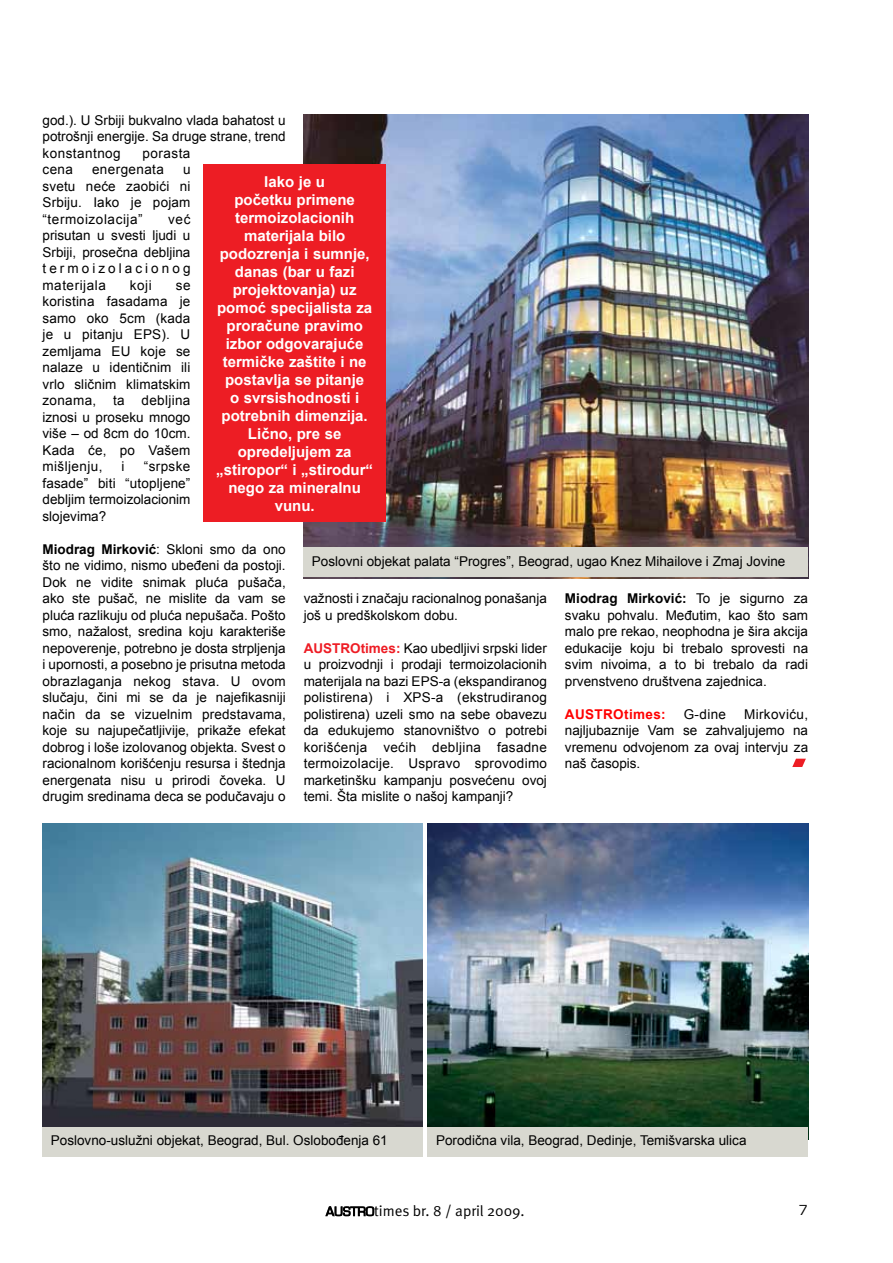
<style>
.page{position:relative;width:893px;height:1263px;background:#fff}
.page>*{position:absolute;margin:0;border:0;box-sizing:border-box;transform-origin:0 0}
.t1{font:700 15px/18px "Arial";color:#fff;text-align:center}
.t2{font:15px "Meta Normal";color:#000}
.t3{font:15px "Eurostile";color:#000}
.t4{font:13.5px/16.5px "Arial";color:#000;text-align:justify}
.t5{font:700 13.5px "Arial";letter-spacing:.03em;color:#f00}
.t6{font:13.5px "Arial";letter-spacing:.03em;color:#000}
.t7{font:13.5px "Arial";letter-spacing:.035em;color:#000}
.s1{font-weight:700}
.s2{font-weight:700;color:#ee1c24}
.s3{font-family:"Eurostile";font-size:13.5px}
</style>
<div class="page">
<svg style="left:325px;top:1206px;width:50px;height:10px"></svg>
<img style="left:303px;top:115px;width:505px;height:463px">
<div style="left:303px;top:547px;width:505px;height:30px;background:#d8d8d0"></div>
<img style="left:42px;top:823px;width:381px;height:304px">
<img style="left:428px;top:823px;width:380px;height:304px">
<div style="left:203px;top:165px;width:183px;height:357px;background:#ed1d24"></div>
<svg style="left:792px;top:759px;width:14px;height:8px"></svg>
<div style="left:42px;top:1127px;width:381px;height:30px;background:#d8d8d0"></div>
<div style="left:428px;top:1127px;width:380px;height:30px;background:#d8d8d0"></div>
<p class="t4" style="left:43px;top:112px;width:245px">god.). U Srbiji bukvalno vlada bahatost u potrošnji energije. Sa druge strane, trend konstantnog</p>
<p class="t7" style="left:143px;top:144px;width:49px">porasta</p>
<p class="t4" style="left:43px;top:161px;width:32px">cena</p>
<p class="t6" style="left:92px;top:161px;width:73px">energenata</p>
<p class="t4" style="left:43px;top:161px;width:150px;text-indent:140px">u svetu neće zaobići ni Srbiju. Iako je pojam “termoizolacija”</p>
<p class="t1" style="left:216px;top:173px;width:158px">Iako je u<br>početku primene termoizolacionih materijala bilo podozrenja i sumnje, danas (bar u fazi projektovanja) uz pomoć specijalista za proračune pravimo izbor odgovarajuće termičke zaštite i ne postavlja se pitanje<br>o svrsishodnosti i potrebnih dimenzija.<br>Lično, pre se opredeljujem za „stiropor“ i „stirodur“ nego za mineralnu vunu.</p>
<p class="t4" style="left:43px;top:211px;width:150px;text-indent:126px">već prisutan u svesti ljudi u Srbiji, prosečna debljina termoizolacionog materijala</p>
<p class="t4" style="left:130px;top:277px;width:23px">koji</p>
<p class="t4" style="left:43px;top:277px;width:149px;text-indent:133px">se koristina fasadama je samo oko 5cm (kada je u pitanju EPS). U zemljama EU koje se nalaze u identičnim ili vrlo sličnim klimatskim zonama, ta debljina iznosi u proseku mnogo više – od 8cm do 10cm.<br>Kada će, po Vašem mišljenju,</p>
<p class="t4" style="left:43px;top:458px;width:149px;text-indent:101px">“srpske fasade” biti “utopljene” debljim termoizolacionim slojevima?</p>
<p class="t4" style="left:43px;top:541px;width:245px"><span class="s1">Miodrag Mirković</span>: Skloni smo da ono što ne vidimo, nismo ubeđeni da postoji.<br>Dok ne vidite snimak pluća pušača, ako ste pušač, ne mislite da vam se pluća razlikuju od pluća nepušača. Pošto smo, nažalost, sredina koju karakteriše nepoverenje, potrebno je dosta strpljenja i upornosti, a posebno je prisutna metoda obrazlaganja nekog stava. U ovom slučaju, čini mi se da je najefikasniji način da se vizuelnim predstavama, koje su najupečatljivije, prikaže efekat dobrog i loše izolovanog objekta. Svest o racionalnom korišćenju resursa i štednja energenata nisu u prirodi čoveka. U drugim sredinama deca se podučavaju o</p>
<p class="t4" style="left:122px;top:458px;width:4px">i</p>
<p class="t4" style="left:312px;top:553px;width:475px">Poslovni objekat palata “Progres”, Beograd, ugao Knez Mihailove i Zmaj Jovine</p>
<p class="t4" style="left:565px;top:590px;width:245px"><span class="s1">Miodrag Mirković:</span> To je sigurno za svaku pohvalu. Međutim, kao što sam malo pre rekao, neophodna je šira akcija edukacije koju bi trebalo sprovesti na svim nivoima, a to bi trebalo da radi prvenstveno društvena zajednica.</p>
<p class="t5" style="left:565px;top:705px;width:102px">AUSTROtimes:</p>
<p class="t4" style="left:684px;top:706px;width:44px">G-dine</p>
<p class="t4" style="left:304px;top:590px;width:245px">važnosti i značaju racionalnog ponašanja još u predškolskom dobu.</p>
<p class="t4" style="left:304px;top:640px;width:245px"><span class="s2">AUSTROtimes:</span> Kao ubedljivi srpski lider u proizvodnji i prodaji termoizolacionih materijala na bazi EPS-a (ekspandiranog polistirena) i XPS-a (ekstrudiranog polistirena) uzeli smo na sebe obavezu da edukujemo stanovništvo o potrebi korišćenja većih debljina fasadne termoizolacije. Uspravo sprovodimo marketinšku kampanju posvećenu ovoj temi. Šta mislite o našoj kampanji?</p>
<p class="t4" style="left:565px;top:706px;width:245px;text-indent:179px">Mirkoviću, najljubaznije Vam se zahvaljujemo na vremenu odvojenom za ovaj intervju za naš časopis.</p>
<p class="t4" style="left:51px;top:1132px;width:338px">Poslovno-uslužni objekat, Beograd, Bul. Oslobođenja 61</p>
<p class="t4" style="left:436px;top:1132px;width:312px">Porodična vila, Beograd, Dedinje, Temišvarska ulica</p>
<p class="t2" style="left:326px;top:1202px;width:200px"><span class="s3">AUSTRO</span>times br. 8 / april 2009.</p>
<p class="t3" style="left:799px;top:1202px;width:11px">7</p>
</div>
